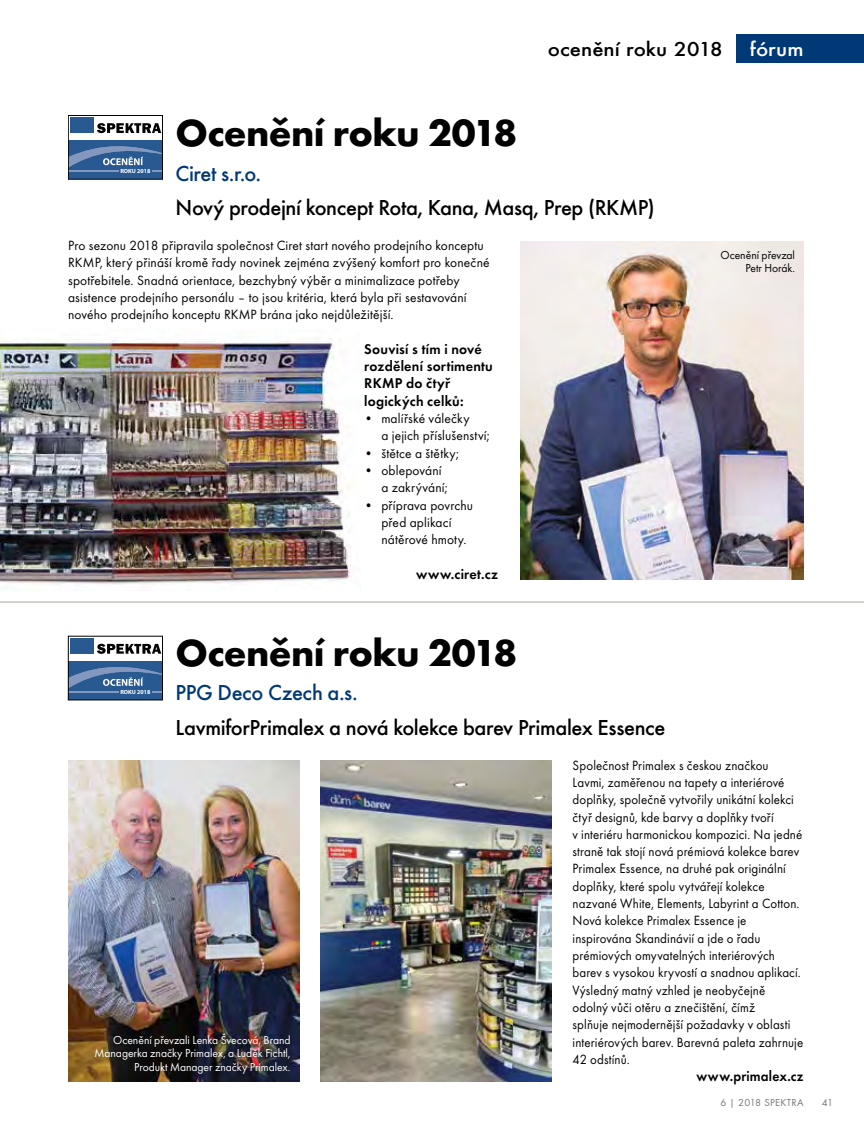
<style>
.page{position:relative;width:864px;height:1136px;background:#fff}
.page>*{position:absolute;margin:0;border:0;box-sizing:border-box;transform-origin:0 0}
.t1{font:700 39px "Futura TOT";letter-spacing:-.02em;color:#000}
.t2{font:500 22.5px "Futura TOT";letter-spacing:-.02em;color:#000}
.t3{font:500 22.5px "Futura TOT";letter-spacing:-.02em;color:#003976}
.t4{font:500 21px "Futura TOT";color:#000;scale:1.1 1}
.t5{font:500 21px "Futura TOT";letter-spacing:.005em;color:#fff;scale:1.1 1}
.t6{font:600 14.7px/17.2px "Futura TOT";letter-spacing:.015em;color:#000}
.t7{font:600 14.7px "Futura TOT";letter-spacing:.015em;color:#000;scale:.93 1}
.t8{font:13.95px/17.2px "Futura TOT";letter-spacing:.01em;color:#000;scale:.93 1}
.t9{font:13.95px/17.2px "Futura TOT";letter-spacing:.01em;color:#000}
.t10{font:12px/13.5px "Futura TOT";letter-spacing:-.005em;color:#fff;text-align:right}
.t11{font:12px/13.5px "Futura TOT";letter-spacing:-.005em;color:#000;text-align:right}
.t12{font:10.5px "Futura TOT";letter-spacing:.02em;color:#77787b}
.t13{font:700 6px "Myriad Pro";color:#fff}
</style>
<div class="page">
<div style="left:736px;top:34px;width:127px;height:29px;background:#003976"></div>
<hr style="left:0;top:601px;width:863px;height:1px;background:#aca39b">
<img style="left:0;top:338px;width:351px;height:251px">
<img style="left:520px;top:241px;width:283px;height:338px">
<img style="left:68px;top:760px;width:231px;height:321px">
<img style="left:320px;top:760px;width:231px;height:321px">
<div style="left:68px;top:141px;width:94px;height:38px;background:#285990"></div>
<svg style="left:97px;top:123px;width:63px;height:10px"></svg>
<div style="left:70px;top:117px;width:23px;height:16px;background:#285990"></div>
<svg style="left:70px;top:146px;width:90px;height:26px"></svg>
<div style="left:68px;top:115px;width:94px;height:64px;border:1px solid #000"></div>
<div style="left:68px;top:661px;width:94px;height:39px;background:#285990"></div>
<svg style="left:97px;top:643px;width:63px;height:10px"></svg>
<div style="left:70px;top:638px;width:23px;height:15px;background:#285990"></div>
<svg style="left:70px;top:667px;width:90px;height:25px"></svg>
<h3 class="t4" style="left:547px;top:37px;width:161px">ocenění roku 2018</h3>
<h3 class="t5" style="left:749px;top:37px;width:50px">fórum</h3>
<h1 class="t1" style="left:175px;top:109px;width:343px">Ocenění roku 2018</h1>
<h2 class="t3" style="left:175px;top:160px;width:87px">Ciret s.r.o.</h2>
<h2 class="t2" style="left:175px;top:194px;width:480px">Nový prodejní koncept Rota, Kana, Masq, Prep (RKMP)</h2>
<p class="t9" style="left:68px;top:236px;width:423px">Pro sezonu 2018 připravila společnost Ciret start nového prodejního konceptu RKMP, který přináší kromě řady novinek zejména zvýšený komfort pro konečné spotřebitele. Snadná orientace, bezchybný výběr a minimalizace potřeby asistence prodejního personálu – to jsou kritéria, která byla při sestavování nového prodejního konceptu RKMP brána jako nejdůležitější.</p>
<p class="t13" style="left:120px;top:167px;width:32px">ROKU 2018</p>
<p class="t6" style="left:364px;top:340px;width:130px">Souvisí s tím i nové rozdělení sortimentu<br>RKMP do čtyř logických celků:</p>
<p class="t9" style="left:381px;top:409px;width:110px;text-indent:-17px">• malířské válečky<br>a jejich příslušenství;</p>
<p class="t9" style="left:364px;top:444px;width:96px">• štětce a štětky;</p>
<p class="t9" style="left:381px;top:461px;width:68px;text-indent:-17px">• oblepování a zakrývání;</p>
<p class="t9" style="left:381px;top:496px;width:93px;text-indent:-17px">• příprava povrchu před aplikací nátěrové hmoty.</p>
<p class="t6" style="left:416px;top:565px;width:83px">www.ciret.cz</p>
<p class="t11" style="left:720px;top:248px;width:76px">Ocenění převzal<br>Petr Horák.</p>
<h1 class="t1" style="left:175px;top:628px;width:343px">Ocenění roku 2018</h1>
<h2 class="t3" style="left:175px;top:679px;width:183px">PPG Deco Czech a.s.</h2>
<h2 class="t2" style="left:175px;top:714px;width:491px">LavmiforPrimalex a nová kolekce barev Primalex Essence</h2>
<p class="t8" style="left:572px;top:756px;width:249px">Společnost Primalex s českou značkou Lavmi, zaměřenou na tapety a interiérové doplňky, společně vytvořily unikátní kolekci čtyř designů, kde barvy a doplňky tvoří<br>v interiéru harmonickou kompozici. Na jedné straně tak stojí nová prémiová kolekce barev Primalex Essence, na druhé pak originální doplňky, které spolu vytvářejí kolekce nazvané White, Elements, Labyrint a Cotton.<br>Nová kolekce Primalex Essence je inspirována Skandinávií a jde o řadu prémiových omyvatelných interiérových barev s vysokou kryvostí a snadnou aplikací.<br>Výsledný matný vzhled je neobyčejně odolný vůči otěru a znečištění, čímž<br>splňuje nejmodernější požadavky v oblasti interiérových barev. Barevná paleta zahrnuje 42 odstínů.</p>
<p class="t7" style="left:696px;top:1067px;width:117px">www.primalex.cz</p>
<p class="t13" style="left:120px;top:688px;width:32px">ROKU 2018</p>
<p class="t10" style="left:94px;top:1032px;width:197px">Ocenění převzali Lenka Švecová, Brand<br>Managerka značky Primalex, a Luděk Fichtl,<br>Produkt Manager značky Primalex.</p>
<p class="t12" style="left:720px;top:1096px;width:85px">6 | 2018 SPEKTRA</p>
<p class="t12" style="left:821px;top:1096px;width:13px">41</p>
</div>
